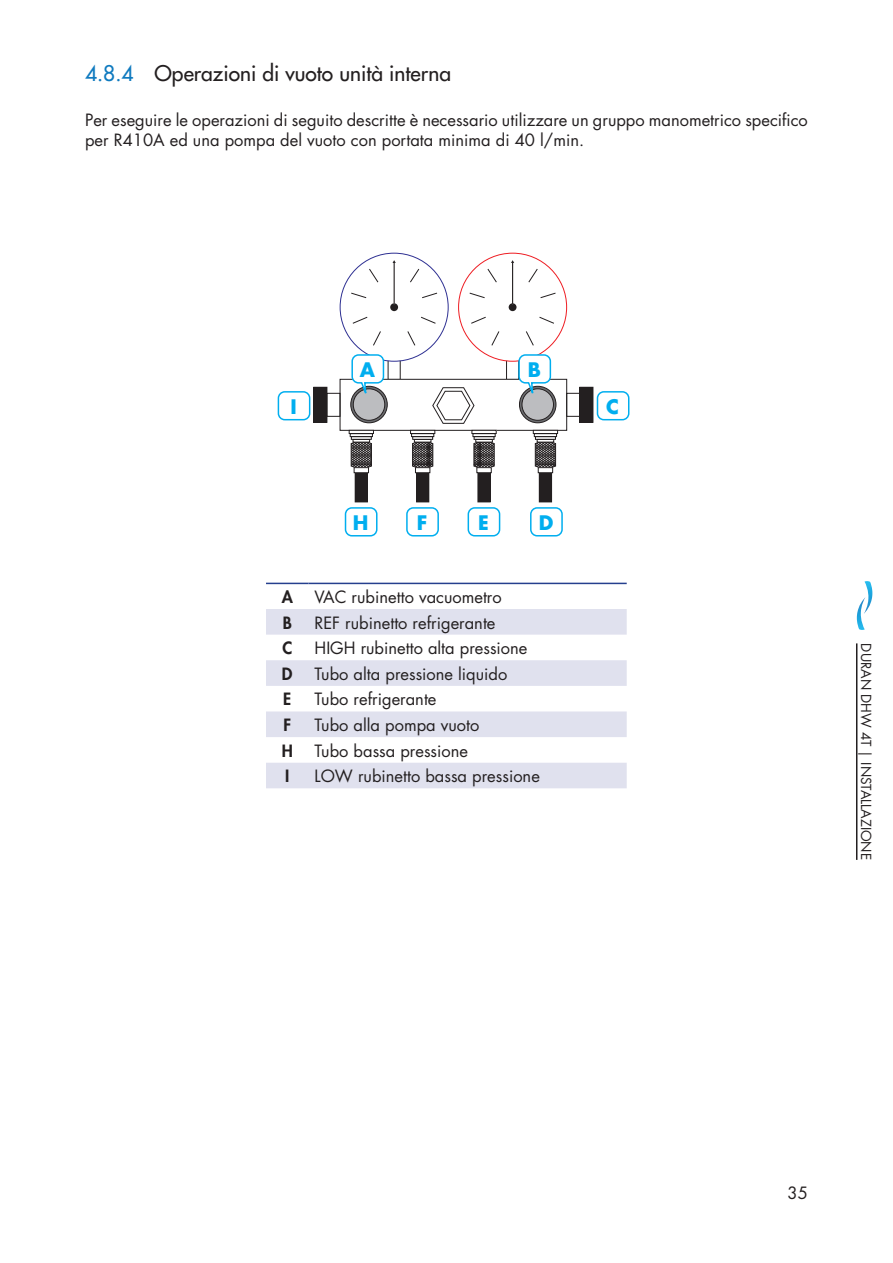
<style>
.page{position:relative;width:893px;height:1263px;background:#fff}
.page>*{position:absolute;margin:0;border:0;box-sizing:border-box;transform-origin:0 0}
.t1{font:500 21px "Futura Std";color:#231f20}
.pallinatura{font:700 19.5px "Futura Std";color:#00aeef}
.testo_paragrafo{font:16.5px/19.8px "Futura Std";color:#231f20}
.testo_tabella_bold{font:800 16.5px "Futura Std";color:#231f20}
.t2{font:13.5px "Futura Std";color:#231f20}
.s1{color:#0f7abf}
</style>
<div class="page">
<hr style="left:856px;top:643px;width:1px;height:217px;background:#231f20">
<div style="left:506px;top:360px;width:13px;height:20px;border:1px solid #231f20"></div>
<svg style="left:369px;top:268px;width:9px;height:15px"></svg>
<svg style="left:351px;top:293px;width:16px;height:5px"></svg>
<svg style="left:352px;top:317px;width:16px;height:7px"></svg>
<svg style="left:373px;top:331px;width:8px;height:15px"></svg>
<svg style="left:410px;top:268px;width:9px;height:15px"></svg>
<svg style="left:422px;top:293px;width:15px;height:5px"></svg>
<svg style="left:421px;top:317px;width:15px;height:7px"></svg>
<svg style="left:407px;top:331px;width:8px;height:15px"></svg>
<div style="left:390px;top:303px;width:8px;height:8px;background:#231f20;border-radius:50%"></div>
<hr style="left:394px;top:262px;width:1px;height:42px;background:#231f20">
<svg style="left:487px;top:268px;width:10px;height:15px"></svg>
<svg style="left:469px;top:293px;width:16px;height:5px"></svg>
<svg style="left:471px;top:317px;width:15px;height:7px"></svg>
<svg style="left:491px;top:331px;width:8px;height:15px"></svg>
<svg style="left:528px;top:269px;width:10px;height:14px"></svg>
<svg style="left:540px;top:293px;width:16px;height:5px"></svg>
<svg style="left:539px;top:317px;width:15px;height:7px"></svg>
<svg style="left:526px;top:331px;width:8px;height:15px"></svg>
<div style="left:509px;top:303px;width:7px;height:8px;background:#231f20;border-radius:50%"></div>
<hr style="left:512px;top:262px;width:1px;height:42px;background:#231f20">
<div style="left:340px;top:379px;width:227px;height:51px;border:1px solid #231f20"></div>
<svg style="left:351px;top:386px;width:36px;height:37px"></svg>
<div style="left:351px;top:386px;width:36px;height:37px;border:1px solid #231f20;border-radius:50%"></div>
<div style="left:353px;top:389px;width:32px;height:31px;background:#bcbdc0;border-radius:50%"></div>
<div style="left:353px;top:389px;width:32px;height:31px;border:1px solid #231f20;border-radius:50%"></div>
<svg style="left:519px;top:386px;width:37px;height:37px"></svg>
<div style="left:519px;top:386px;width:37px;height:37px;border:1px solid #231f20;border-radius:50%"></div>
<div style="left:522px;top:389px;width:31px;height:31px;background:#bcbdc0;border-radius:50%"></div>
<div style="left:522px;top:389px;width:32px;height:31px;border:1px solid #231f20;border-radius:50%"></div>
<svg style="left:432px;top:387px;width:42px;height:37px"></svg>
<svg style="left:351px;top:442px;width:21px;height:26px"></svg>
<div style="left:349px;top:430px;width:25px;height:4px;border:1px solid #231f20"></div>
<div style="left:350px;top:433px;width:23px;height:4px;border:1px solid #231f20"></div>
<div style="left:351px;top:436px;width:20px;height:3px;border:1px solid #231f20"></div>
<div style="left:353px;top:439px;width:17px;height:3px;border:1px solid #231f20"></div>
<div style="left:355px;top:470px;width:12px;height:32px;background:#231f20"></div>
<div style="left:355px;top:470px;width:13px;height:32px;border:1px solid #231f20"></div>
<div style="left:354px;top:468px;width:15px;height:5px;background:#fff"></div>
<div style="left:354px;top:467px;width:15px;height:6px;border:1px solid #231f20"></div>
<svg style="left:412px;top:442px;width:21px;height:26px"></svg>
<div style="left:410px;top:430px;width:25px;height:4px;border:1px solid #231f20"></div>
<div style="left:411px;top:433px;width:23px;height:4px;border:1px solid #231f20"></div>
<div style="left:412px;top:436px;width:21px;height:3px;border:1px solid #231f20"></div>
<div style="left:414px;top:439px;width:17px;height:3px;border:1px solid #231f20"></div>
<div style="left:417px;top:470px;width:12px;height:32px;background:#231f20"></div>
<div style="left:416px;top:470px;width:13px;height:32px;border:1px solid #231f20"></div>
<div style="left:415px;top:468px;width:15px;height:5px;background:#fff"></div>
<div style="left:415px;top:467px;width:15px;height:6px;border:1px solid #231f20"></div>
<svg style="left:474px;top:442px;width:21px;height:26px"></svg>
<div style="left:472px;top:430px;width:24px;height:4px;border:1px solid #231f20"></div>
<div style="left:473px;top:433px;width:22px;height:4px;border:1px solid #231f20"></div>
<div style="left:474px;top:436px;width:20px;height:3px;border:1px solid #231f20"></div>
<div style="left:476px;top:439px;width:17px;height:3px;border:1px solid #231f20"></div>
<div style="left:478px;top:470px;width:12px;height:32px;background:#231f20"></div>
<div style="left:477px;top:468px;width:14px;height:5px;background:#fff"></div>
<div style="left:477px;top:467px;width:14px;height:6px;border:1px solid #231f20"></div>
<svg style="left:535px;top:442px;width:21px;height:26px"></svg>
<div style="left:533px;top:430px;width:25px;height:4px;border:1px solid #231f20"></div>
<div style="left:534px;top:433px;width:23px;height:4px;border:1px solid #231f20"></div>
<div style="left:535px;top:436px;width:21px;height:3px;border:1px solid #231f20"></div>
<div style="left:537px;top:439px;width:17px;height:3px;border:1px solid #231f20"></div>
<div style="left:539px;top:470px;width:13px;height:32px;background:#231f20"></div>
<div style="left:538px;top:468px;width:15px;height:5px;background:#fff"></div>
<div style="left:538px;top:467px;width:15px;height:6px;border:1px solid #231f20"></div>
<div style="left:314px;top:387px;width:13px;height:35px;background:#231f20"></div>
<div style="left:566px;top:393px;width:14px;height:23px;border:1px solid #231f20"></div>
<div style="left:580px;top:387px;width:13px;height:35px;background:#231f20"></div>
<svg style="left:266px;top:584px;width:361px;height:1px"></svg>
<svg style="left:266px;top:609px;width:361px;height:179px;fill:#e0e1ee"></svg>
<hr style="left:266px;top:583px;width:43px;height:1px;background:#253f8e">
<hr style="left:309px;top:583px;width:318px;height:1px;background:#253f8e">
<div style="left:597px;top:391px;width:32px;height:29px;border:2px solid #00aeef;border-radius:6px"></div>
<div style="left:530px;top:507px;width:33px;height:29px;border:2px solid #00aeef;border-radius:6px"></div>
<div style="left:468px;top:507px;width:32px;height:29px;border:2px solid #00aeef;border-radius:6px"></div>
<div style="left:406px;top:507px;width:33px;height:29px;border:2px solid #00aeef;border-radius:6px"></div>
<div style="left:278px;top:391px;width:32px;height:29px;border:2px solid #00aeef;border-radius:6px"></div>
<svg style="left:351px;top:353px;width:34px;height:50px"></svg>
<svg style="left:518px;top:353px;width:34px;height:50px"></svg>
<div style="left:345px;top:507px;width:32px;height:29px;border:2px solid #00aeef;border-radius:6px"></div>
<svg style="left:857px;top:581px;width:15px;height:49px"></svg>
<p class="t1" style="left:85px;top:60px;width:367px"><span class="s1">4.8.4</span> Operazioni di vuoto unità interna</p>
<p class="testo_paragrafo" style="left:85px;top:111px;width:724px">Per eseguire le operazioni di seguito descritte è necessario utilizzare un gruppo manometrico specifico per R410A ed una pompa del vuoto con portata minima di 40 l/min.</p>
<p class="pallinatura" style="left:290px;top:393px;width:8px">I</p>
<p class="pallinatura" style="left:360px;top:357px;width:17px">A</p>
<p class="pallinatura" style="left:528px;top:357px;width:15px">B</p>
<p class="pallinatura" style="left:353px;top:510px;width:17px">H</p>
<p class="pallinatura" style="left:417px;top:510px;width:12px">F</p>
<p class="pallinatura" style="left:478px;top:510px;width:12px">E</p>
<p class="pallinatura" style="left:539px;top:510px;width:16px">D</p>
<p class="testo_tabella_bold" style="left:282px;top:586px;width:13px">A</p>
<p class="testo_paragrafo" style="left:315px;top:587px;width:189px">VAC rubinetto vacuometro</p>
<p class="testo_tabella_bold" style="left:283px;top:612px;width:11px">B</p>
<p class="testo_paragrafo" style="left:315px;top:613px;width:182px">REF rubinetto refrigerante</p>
<p class="testo_tabella_bold" style="left:282px;top:638px;width:11px">C</p>
<p class="testo_paragrafo" style="left:315px;top:638px;width:214px">HIGH rubinetto alta pressione</p>
<p class="testo_tabella_bold" style="left:282px;top:663px;width:12px">D</p>
<p class="testo_paragrafo" style="left:315px;top:664px;width:194px">Tubo alta pressione liquido</p>
<p class="testo_tabella_bold" style="left:283px;top:689px;width:10px">E</p>
<p class="testo_paragrafo" style="left:315px;top:690px;width:123px">Tubo refrigerante</p>
<p class="testo_tabella_bold" style="left:283px;top:714px;width:9px">F</p>
<p class="testo_paragrafo" style="left:315px;top:715px;width:166px">Tubo alla pompa vuoto</p>
<p class="testo_tabella_bold" style="left:282px;top:740px;width:13px">H</p>
<p class="testo_paragrafo" style="left:315px;top:741px;width:155px">Tubo bassa pressione</p>
<p class="testo_tabella_bold" style="left:285px;top:766px;width:6px">I</p>
<p class="testo_paragrafo" style="left:315px;top:766px;width:227px">LOW rubinetto bassa pressione</p>
<p class="pallinatura" style="left:606px;top:393px;width:14px">C</p>
<p class="t2" style="left:875px;top:643px;width:218px;rotate:90deg">DURAN DHW 4T | INSTALLAZIONE</p>
<p class="testo_paragrafo" style="left:788px;top:1183px;width:22px">35</p>
</div>
